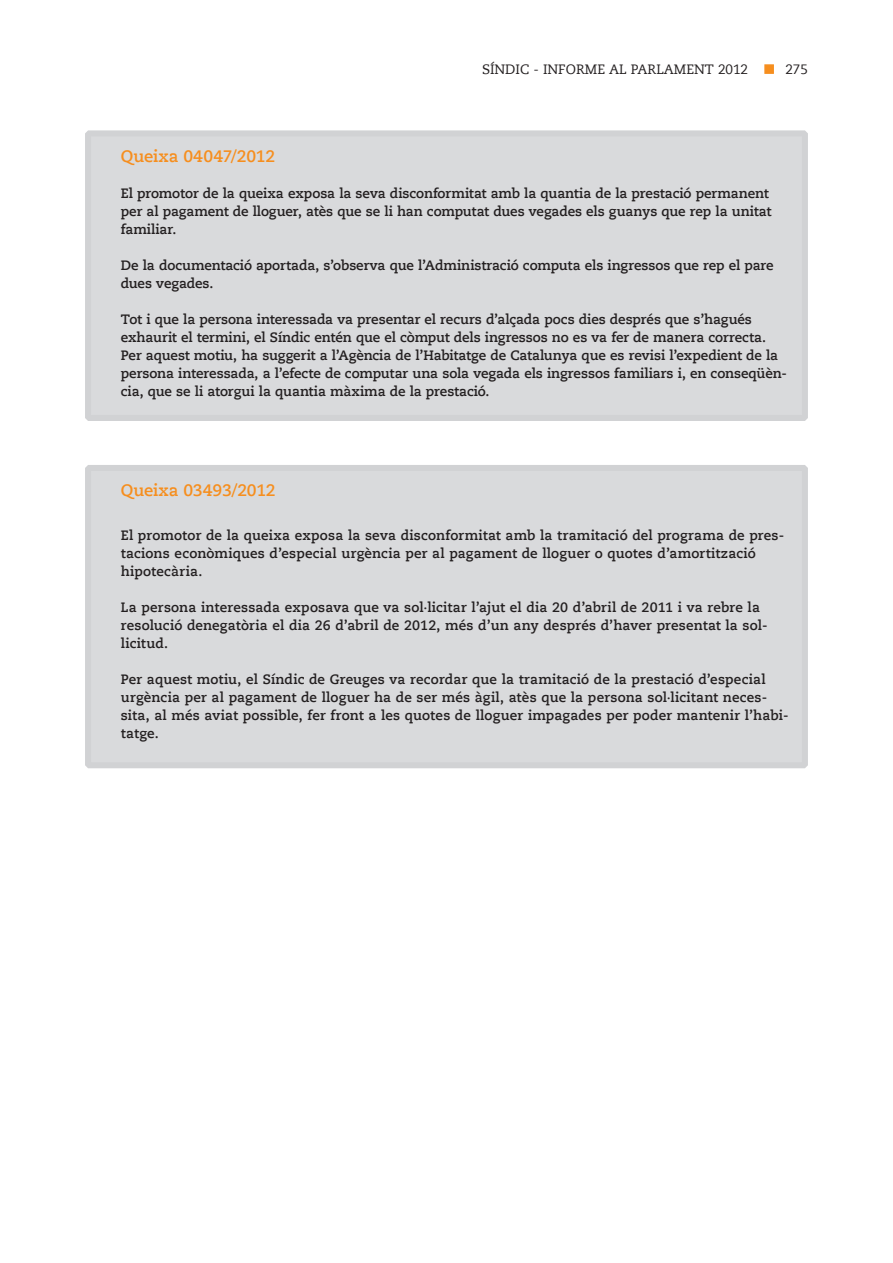
<style>
.page{position:relative;width:893px;height:1263px;background:#fff}
.page>*{position:absolute;margin:0;border:0;box-sizing:border-box;transform-origin:0 0}
.t1{font:700 16.5px "Caecilia LT";letter-spacing:-.01em;color:#f68e1e}
.Expedient{font:700 13.5px/18px "Caecilia LT";color:#231f20}
.t2{font:13.5px "Caecilia LT";color:#231f20}
</style>
<div class="page">
<div style="left:764px;top:64px;width:10px;height:10px;background:#f68e1e;border:2px solid #f68e1e"></div>
<div style="left:88px;top:133px;width:717px;height:285px;background:#d9dadc"></div>
<div style="left:85px;top:130px;width:723px;height:291px;border:6px solid #d1d2d4"></div>
<div style="left:88px;top:468px;width:717px;height:297px;background:#d9dadc"></div>
<div style="left:85px;top:465px;width:723px;height:303px;border:6px solid #d1d2d4"></div>
<p class="t2" style="left:482px;top:62px;width:267px">SÍNDIC - INFORME AL PARLAMENT 2012</p>
<p class="t2" style="left:785px;top:62px;width:24px">275</p>
<p class="t1" style="left:121px;top:146px;width:156px">Queixa 04047/2012</p>
<p class="Expedient" style="left:121px;top:185px;width:652px">El promotor de la queixa exposa la seva disconformitat amb la quantia de la prestació permanent per al pagament de lloguer, atès que se li han computat dues vegades els guanys que rep la unitat familiar.</p>
<p class="Expedient" style="left:121px;top:257px;width:654px">De la documentació aportada, s’observa que l’Administració computa els ingressos que rep el pare dues vegades.</p>
<p class="Expedient" style="left:121px;top:311px;width:668px">Tot i que la persona interessada va presentar el recurs d’alçada pocs dies després que s’hagués exhaurit el termini, el Síndic entén que el còmput dels ingressos no es va fer de manera correcta.<br>Per aquest motiu, ha suggerit a l’Agència de l’Habitatge de Catalunya que es revisi l’expedient de la persona interessada, a l’efecte de computar una sola vegada els ingressos familiars i, en conseqüèn&shy;cia, que se li atorgui la quantia màxima de la prestació.</p>
<p class="t1" style="left:121px;top:481px;width:156px">Queixa 03493/2012</p>
<p class="Expedient" style="left:121px;top:527px;width:665px">El promotor de la queixa exposa la seva disconformitat amb la tramitació del programa de pres&shy;tacions econòmiques d’especial urgència per al pagament de lloguer o quotes d’amortització hipotecària.</p>
<p class="Expedient" style="left:121px;top:599px;width:647px">La persona interessada exposava que va sol·licitar l’ajut el dia 20 d’abril de 2011 i va rebre la resolució denegatòria el dia 26 d’abril de 2012, més d’un any després d’haver presentat la sol· licitud.</p>
<p class="Expedient" style="left:121px;top:671px;width:669px">Per aquest motiu, el Síndic de Greuges va recordar que la tramitació de la prestació d’especial urgència per al pagament de lloguer ha de ser més àgil, atès que la persona sol·licitant neces&shy;sita, al més aviat possible, fer front a les quotes de lloguer impagades per poder mantenir l’habi&shy;tatge.</p>
</div>
